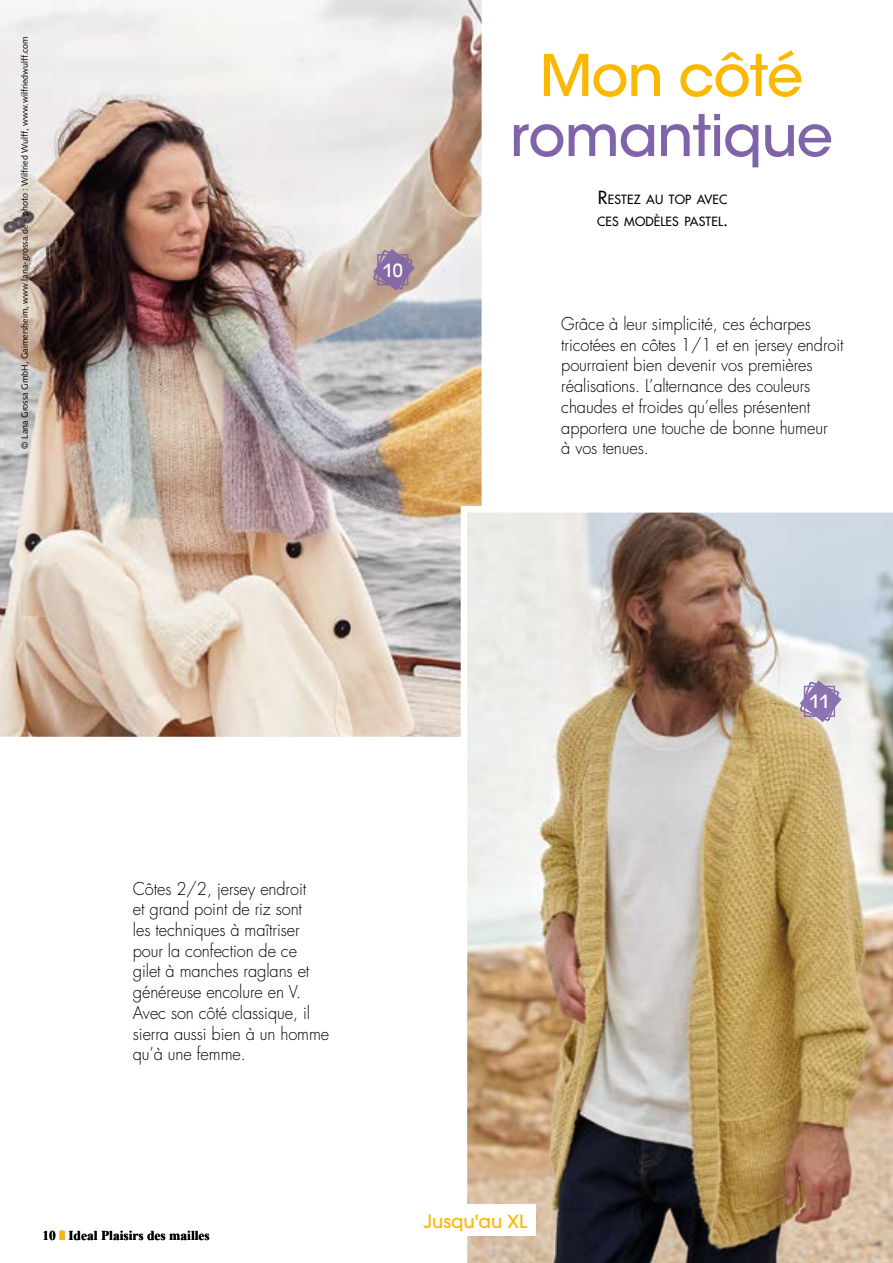
<style>
.page{position:relative;width:893px;height:1263px;background:#fff}
.page>*{position:absolute;margin:0;border:0;box-sizing:border-box;transform-origin:0 0}
.t1{font:57px "ITC Avant Garde MM 445 750";letter-spacing:-.015em;color:#8064a9}
.t2{font:57px "ITC Avant Garde MM 445 750";letter-spacing:-.02em;color:#fbb800}
.t3{font:500 18px "Avant Garde";color:#fbb800}
.t4{font:18px "Antique Olive Std";color:#fff}
.t5{font:300 17.25px/20.7px "Futura";letter-spacing:-.005em;color:#000;scale:.95 1}
.t6{font:700 13.5px "Times New Roman";color:#000}
.t7{font:500 12.45px/22.5px "Futura Std";letter-spacing:.015em;color:#000}
.t8{font:9px "Syntax";color:#000}
.s1{font-size:17.7px}
</style>
<div class="page">
<img style="left:0;top:0;width:482px;height:737px">
<img style="left:457px;top:503px;width:436px;height:760px">
<svg style="left:373px;top:249px;width:42px;height:42px;background:#9c819f"></svg>
<svg style="left:800px;top:680px;width:42px;height:42px;background:#ad9cbf"></svg>
<div style="left:415px;top:1205px;width:120px;height:31px;background:#fff"></div>
<p class="t8" style="left:20px;top:449px;width:414px;rotate:-90deg">© Lana Grossa GmbH, Gaimersheim, www.lana-grossa.de - photo : Wilfried Wulff, www.wilfriedwulff.com</p>
<p class="t4" style="left:383px;top:259px;width:22px">10</p>
<h1 class="t2" style="left:540px;top:42px;width:265px">Mon côté</h1>
<h1 class="t1" style="left:510px;top:102px;width:324px">romantique</h1>
<p class="t7" style="left:597px;top:188px;width:133px"><span class="s1">R</span>ESTEZ AU TOP AVEC<br>CES MODÈLES PASTEL<span class="s1">.</span></p>
<p class="t5" style="left:561px;top:314px;width:299px">Grâce à leur simplicité, ces écharpes tricotées en côtes 1/1 et en jersey endroit pourraient bien devenir vos premières réalisations. L’alternance des couleurs chaudes et froides qu’elles présentent apportera une touche de bonne humeur<br>à vos tenues.</p>
<p class="t5" style="left:133px;top:878px;width:208px">Côtes 2/2, jersey endroit<br>et grand point de riz sont<br>les techniques à maîtriser pour la confection de ce gilet à manches raglans et généreuse encolure en V.<br>Avec son côté classique, il sierra aussi bien à un homme qu’à une femme.</p>
<p class="t6" style="left:43px;top:1226px;width:169px">10 Ideal Plaisirs des mailles</p>
<p class="t3" style="left:423px;top:1210px;width:105px">Jusqu'au XL</p>
<p class="t4" style="left:809px;top:691px;width:22px">11</p>
</div>
